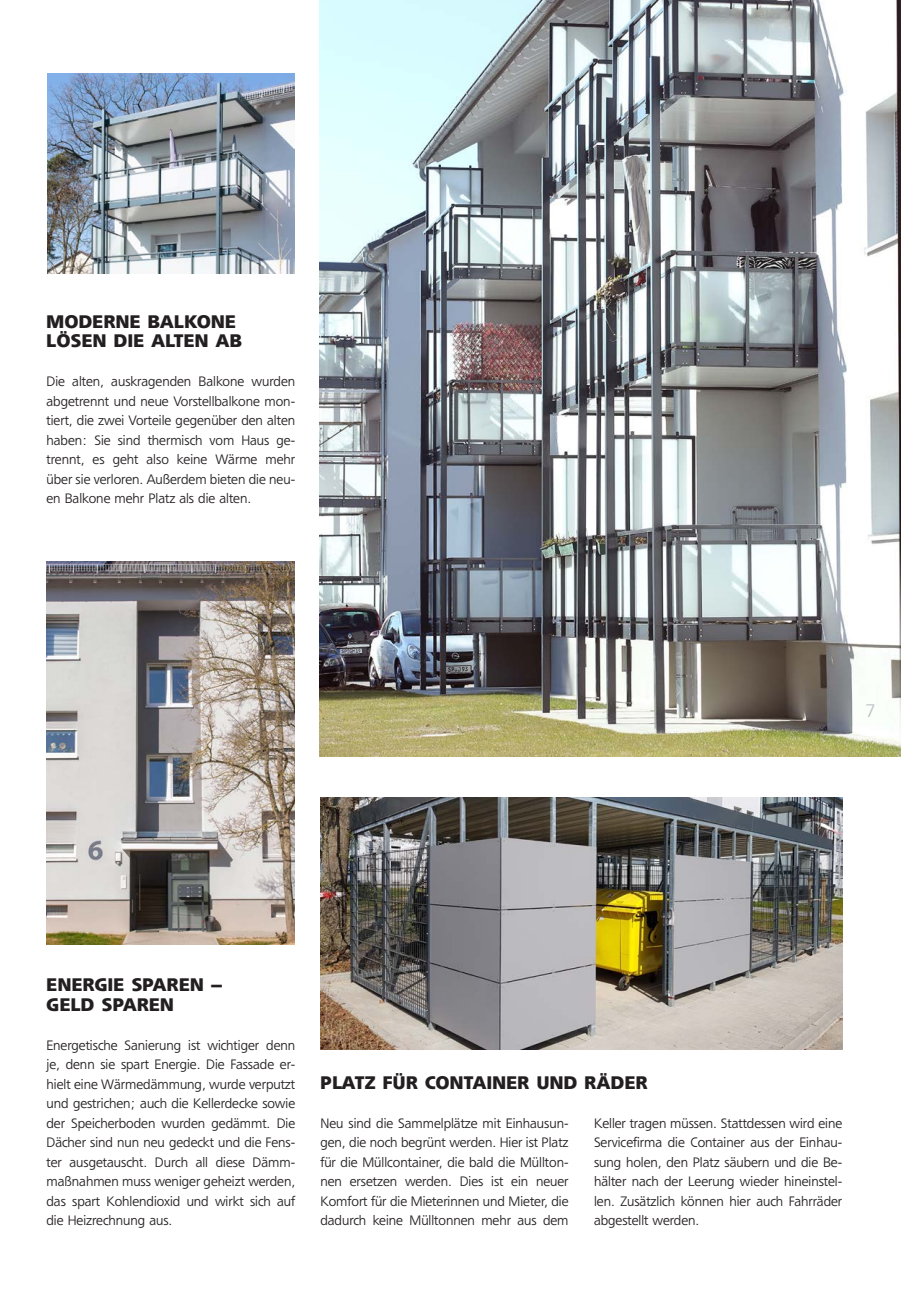
<style>
.page{position:relative;width:906px;height:1289px;background:#fff}
.page>*{position:absolute;margin:0;border:0;box-sizing:border-box;transform-origin:0 0}
.t1{font:700 18px/19.5px "Freeborn SB";letter-spacing:.025em;color:#231f20}
.t2{font:300 18px "Freeborn SB";color:#bdbfc7}
.t3{font:300 13.5px/19.5px "Freeborn SB";color:#231f20;text-align:justify}
</style>
<div class="page">
<img style="left:319px;top:0;width:581px;height:757px">
<img style="left:47px;top:73px;width:248px;height:200px">
<img style="left:47px;top:562px;width:248px;height:382px">
<img style="left:320px;top:797px;width:522px;height:252px">
<h1 class="t1" style="left:47px;top:311px;width:197px">MODERNE BALKONE<br>LÖSEN DIE ALTEN AB</h1>
<p class="t3" style="left:47px;top:372px;width:250px">Die alten, auskragenden Balkone wurden abgetrennt und neue Vorstellbalkone mon&shy;tiert, die zwei Vorteile gegenüber den alten haben: Sie sind thermisch vom Haus ge&shy;trennt, es geht also keine Wärme mehr über sie verloren. Außerdem bieten die neu&shy;en Balkone mehr Platz als die alten.</p>
<h1 class="t2" style="left:865px;top:700px;width:11px">7</h1>
<h1 class="t1" style="left:47px;top:974px;width:178px">ENERGIE SPAREN –<br>GELD SPAREN</h1>
<p class="t3" style="left:47px;top:1035px;width:250px">Energetische Sanierung ist wichtiger denn je, denn sie spart Energie. Die Fassade er&shy;hielt eine Wärmedämmung, wurde verputzt und gestrichen; auch die Kellerdecke sowie der Speicherboden wurden gedämmt. Die Dächer sind nun neu gedeckt und die Fens&shy;ter ausgetauscht. Durch all diese Dämm&shy;maßnahmen muss weniger geheizt werden, das spart Kohlendioxid und wirkt sich auf die Heizrechnung aus.</p>
<h1 class="t1" style="left:320px;top:1072px;width:328px">PLATZ FÜR CONTAINER UND RÄDER</h1>
<p class="t3" style="left:320px;top:1113px;width:250px">Neu sind die Sammelplätze mit Einhausun&shy;gen, die noch begrünt werden. Hier ist Platz für die Müllcontainer, die bald die Müllton&shy;nen ersetzen werden. Dies ist ein neuer Komfort für die Mieterinnen und Mieter, die dadurch keine Mülltonnen mehr aus dem</p>
<p class="t3" style="left:594px;top:1113px;width:250px">Keller tragen müssen. Stattdessen wird eine Servicefirma die Container aus der Einhau&shy;sung holen, den Platz säubern und die Be&shy;hälter nach der Leerung wieder hineinstel&shy;len. Zusätzlich können hier auch Fahrräder abgestellt werden.</p>
</div>
